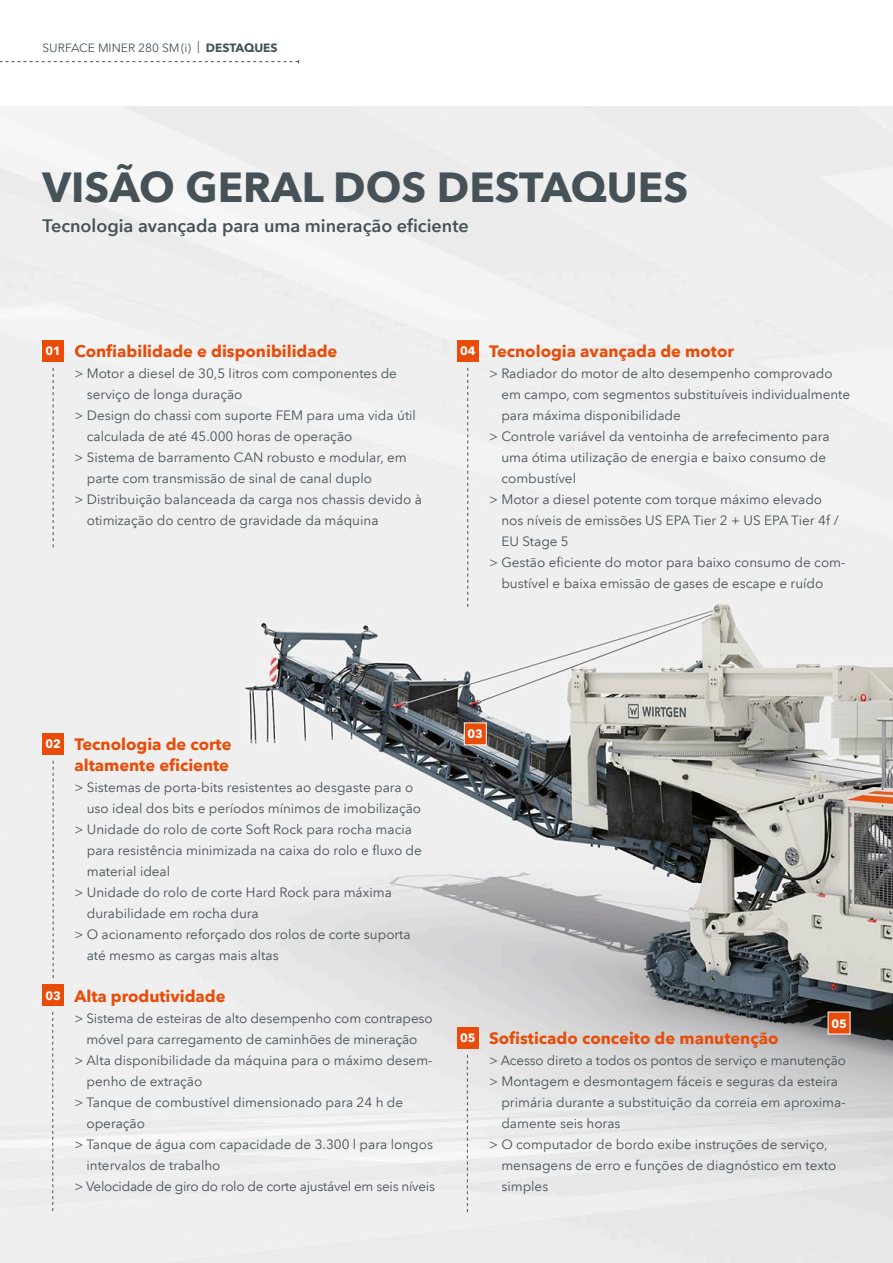
<style>
.page{position:relative;width:893px;height:1263px;background:#fff}
.page>*{position:absolute;margin:0;border:0;box-sizing:border-box;transform-origin:0 0}
.t1{font:700 42px "Avenir Next LT Pro";color:#465257}
.t2{font:600 18px "Avenir Next LT Pro";color:#465257}
.t3{font:700 16.5px/21px "Avenir Next LT Pro";color:#e84c08}
.t4{font:13.5px "Avenir Next LT Pro";color:#465257}
.t5{font:13.5px "Avenir Next LT Pro";letter-spacing:-.02em;color:#465257}
.t6{font:12px "Avenir Next LT Pro";color:#465257}
.t7{font:700 12px "Avenir Next LT Pro";color:#fff}
.s1{font-weight:700}
</style>
<div class="page">
<img style="left:0;top:106px;width:893px;height:1157px">
<svg style="left:0;top:60px;width:299px;height:3px"></svg>
<svg style="left:467px;top:368px;width:1px;height:239px"></svg>
<div style="left:457px;top:340px;width:21px;height:21px;background:#e84c08"></div>
<div style="left:43px;top:733px;width:21px;height:21px;background:#e84c08"></div>
<svg style="left:53px;top:761px;width:1px;height:217px"></svg>
<div style="left:43px;top:984px;width:21px;height:22px;background:#e84c08"></div>
<svg style="left:52px;top:1012px;width:1px;height:199px"></svg>
<div style="left:43px;top:340px;width:21px;height:21px;background:#e84c08"></div>
<svg style="left:53px;top:368px;width:1px;height:179px"></svg>
<div style="left:457px;top:1027px;width:21px;height:21px;background:#e84c08"></div>
<svg style="left:467px;top:1055px;width:1px;height:157px"></svg>
<svg style="left:827px;top:1011px;width:24px;height:24px"></svg>
<svg style="left:464px;top:722px;width:23px;height:24px"></svg>
<p class="t6" style="left:43px;top:40px;width:237px">SURFACE MINER 280 SM(i) | <span class="s1">DESTAQUES</span></p>
<h1 class="t1" style="left:43px;top:161px;width:647px">VISÃO GERAL DOS DESTAQUES</h1>
<h2 class="t2" style="left:43px;top:215px;width:428px">Tecnologia avançada para uma mineração eficiente</h2>
<p class="t7" style="left:45px;top:344px;width:17px">01</p>
<p class="t3" style="left:74px;top:340px;width:265px">Confiabilidade e disponibilidade</p>
<p class="t4" style="left:74px;top:365px;width:324px">&gt; Motor a diesel de 30,5 litros com componentes de</p>
<p class="t4" style="left:87px;top:386px;width:157px">serviço de longa duração</p>
<p class="t4" style="left:74px;top:407px;width:343px">&gt; Design do chassi com suporte FEM para uma vida útil</p>
<p class="t4" style="left:87px;top:428px;width:267px">calculada de até 45.000 horas de operação</p>
<p class="t4" style="left:74px;top:449px;width:334px">&gt; Sistema de barramento CAN robusto e modular, em</p>
<p class="t4" style="left:87px;top:470px;width:287px">parte com transmissão de sinal de canal duplo</p>
<p class="t4" style="left:74px;top:491px;width:349px">&gt; Distribuição balanceada da carga nos chassis devido à</p>
<p class="t4" style="left:87px;top:512px;width:293px">otimização do centro de gravidade da máquina</p>
<p class="t7" style="left:460px;top:344px;width:17px">04</p>
<p class="t3" style="left:489px;top:340px;width:247px">Tecnologia avançada de motor</p>
<p class="t4" style="left:489px;top:365px;width:345px">&gt; Radiador do motor de alto desempenho comprovado</p>
<p class="t4" style="left:501px;top:386px;width:350px">em campo, com segmentos substituíveis individualmente</p>
<p class="t4" style="left:501px;top:407px;width:181px">para máxima disponibilidade</p>
<p class="t4" style="left:489px;top:428px;width:342px">&gt; Controle variável da ventoinha de arrefecimento para</p>
<p class="t4" style="left:501px;top:449px;width:326px">uma ótima utilização de energia e baixo consumo de</p>
<p class="t4" style="left:501px;top:470px;width:76px">combustível</p>
<p class="t4" style="left:489px;top:491px;width:335px">&gt; Motor a diesel potente com torque máximo elevado</p>
<p class="t4" style="left:501px;top:512px;width:339px">nos níveis de emissões US EPA Tier 2 + US EPA Tier 4f /</p>
<p class="t4" style="left:501px;top:533px;width:69px">EU Stage 5</p>
<p class="t4" style="left:489px;top:554px;width:358px">&gt; Gestão eficiente do motor para baixo consumo de com-</p>
<p class="t4" style="left:501px;top:575px;width:324px">bustível e baixa emissão de gases de escape e ruído</p>
<p class="t7" style="left:45px;top:737px;width:17px">02</p>
<p class="t7" style="left:45px;top:988px;width:17px">03</p>
<p class="t3" style="left:74px;top:733px;width:159px">Tecnologia de corte altamente eficiente</p>
<p class="t4" style="left:74px;top:779px;width:340px">&gt; Sistemas de porta-bits resistentes ao desgaste para o</p>
<p class="t4" style="left:87px;top:800px;width:336px">uso ideal dos bits e períodos mínimos de imobilização</p>
<p class="t4" style="left:74px;top:821px;width:339px">&gt; Unidade do rolo de corte Soft Rock para rocha macia</p>
<p class="t4" style="left:87px;top:842px;width:337px">para resistência minimizada na caixa do rolo e fluxo de</p>
<p class="t4" style="left:87px;top:863px;width:85px">material ideal</p>
<p class="t4" style="left:74px;top:884px;width:319px">&gt; Unidade do rolo de corte Hard Rock para máxima</p>
<p class="t4" style="left:87px;top:905px;width:174px">durabilidade em rocha dura</p>
<p class="t4" style="left:74px;top:926px;width:338px">&gt; O acionamento reforçado dos rolos de corte suporta</p>
<p class="t4" style="left:87px;top:947px;width:193px">até mesmo as cargas mais altas</p>
<p class="t3" style="left:74px;top:985px;width:153px">Alta produtividade</p>
<p class="t4" style="left:74px;top:1010px;width:360px">&gt; Sistema de esteiras de alto desempenho com contrapeso</p>
<p class="t4" style="left:87px;top:1031px;width:332px">móvel para carregamento de caminhões de mineração</p>
<p class="t4" style="left:74px;top:1052px;width:360px">&gt; Alta disponibilidade da máquina para o máximo desem-</p>
<p class="t4" style="left:87px;top:1073px;width:117px">penho de extração</p>
<p class="t4" style="left:74px;top:1094px;width:330px">&gt; Tanque de combustível dimensionado para 24 h de</p>
<p class="t4" style="left:86px;top:1115px;width:60px">operação</p>
<p class="t4" style="left:74px;top:1136px;width:360px">&gt; Tanque de água com capacidade de 3.300 l para longos</p>
<p class="t4" style="left:86px;top:1157px;width:136px">intervalos de trabalho</p>
<p class="t5" style="left:74px;top:1178px;width:362px">&gt; Velocidade de giro do rolo de corte ajustável em seis níveis</p>
<p class="t7" style="left:468px;top:727px;width:17px">03</p>
<p class="t7" style="left:831px;top:1016px;width:17px">05</p>
<p class="t7" style="left:460px;top:1031px;width:17px">05</p>
<p class="t3" style="left:489px;top:1027px;width:291px">Sofisticado conceito de manutenção</p>
<p class="t4" style="left:489px;top:1052px;width:358px">&gt; Acesso direto a todos os pontos de serviço e manutenção</p>
<p class="t4" style="left:489px;top:1073px;width:350px">&gt; Montagem e desmontagem fáceis e seguras da esteira</p>
<p class="t4" style="left:501px;top:1094px;width:346px">primária durante a substituição da correia em aproxima-</p>
<p class="t4" style="left:501px;top:1115px;width:121px">damente seis horas</p>
<p class="t4" style="left:489px;top:1136px;width:340px">&gt; O computador de bordo exibe instruções de serviço,</p>
<p class="t4" style="left:501px;top:1157px;width:337px">mensagens de erro e funções de diagnóstico em texto</p>
<p class="t4" style="left:501px;top:1178px;width:48px">simples</p>
</div>
